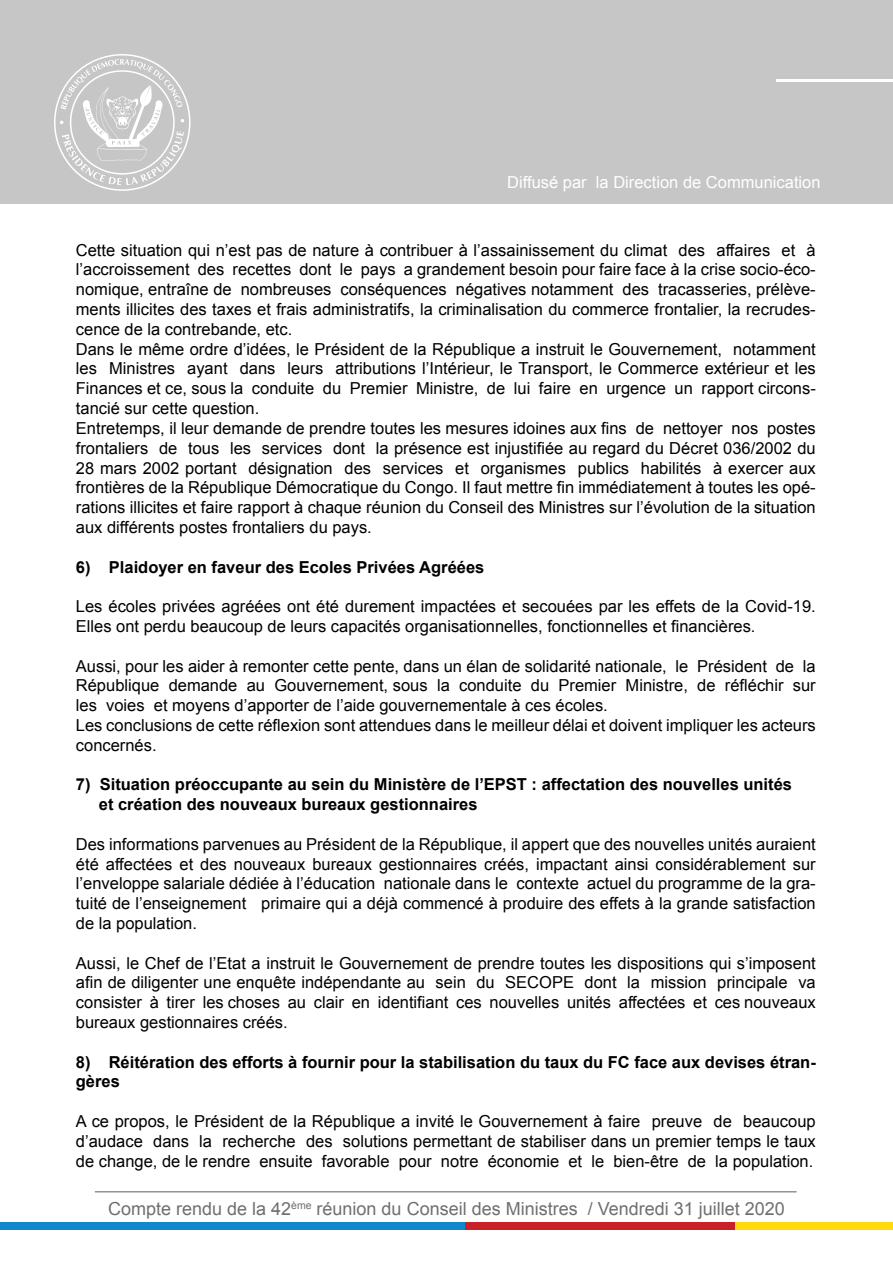
<style>
.page{position:relative;width:893px;height:1263px;background:#fff}
.page>*{position:absolute;margin:0;border:0;box-sizing:border-box;transform-origin:0 0}
.t1{font:18px "Arial";color:#706f6f}
.t2{font:16.5px/19.8px "Arial";color:#000}
.t3{font:700 16.5px/19.8px "Arial";color:#000}
.t4{font:16.5px "Arial";color:#fff}
</style>
<div class="page">
<div style="left:0;top:0;width:893px;height:204px;background:#c7c6c6"></div>
<hr style="left:776px;top:79px;width:117px;height:3px;background:#fff">
<svg style="left:54px;top:54px;width:137px;height:137px"></svg>
<hr style="left:95px;top:1191px;width:701px;height:1px;background:#706f6f">
<div style="left:0;top:1222px;width:465px;height:7px;background:#0f89cb"></div>
<div style="left:465px;top:1222px;width:271px;height:7px;background:#c92128"></div>
<div style="left:736px;top:1222px;width:157px;height:7px;background:#ffdb0f"></div>
<p class="t4" style="left:507px;top:171px;width:315px">Diffusé par la Direction de Communication</p>
<p class="t2" style="left:76px;top:240px;width:741px">Cette situation qui n’est pas de nature à contribuer à l’assainissement du climat des affaires et à l’accroissement des recettes dont le pays a grandement besoin pour faire face à la crise socio-éco&shy;nomique, entraîne de nombreuses conséquences négatives notamment des tracasseries, prélève&shy;ments illicites des taxes et frais administratifs, la criminalisation du commerce frontalier, la recrudes&shy;cence de la contrebande, etc.<br>Dans le même ordre d’idées, le Président de la République a instruit le Gouvernement, notamment les Ministres ayant dans leurs attributions l’Intérieur, le Transport, le Commerce extérieur et les Finances et ce, sous la conduite du Premier Ministre, de lui faire en urgence un rapport circons&shy;tancié sur cette question.<br>Entretemps, il leur demande de prendre toutes les mesures idoines aux fins de nettoyer nos postes frontaliers de tous les services dont la présence est injustifiée au regard du Décret 036/2002 du 28 mars 2002 portant désignation des services et organismes publics habilités à exercer aux frontières de la République Démocratique du Congo. Il faut mettre fin immédiatement à toutes les opé&shy;rations illicites et faire rapport à chaque réunion du Conseil des Ministres sur l’évolution de la situation aux différents postes frontaliers du pays.</p>
<p class="t3" style="left:76px;top:557px;width:410px">6) Plaidoyer en faveur des Ecoles Privées Agréées</p>
<p class="t2" style="left:76px;top:597px;width:741px">Les écoles privées agréées ont été durement impactées et secouées par les effets de la Covid-19.<br>Elles ont perdu beaucoup de leurs capacités organisationnelles, fonctionnelles et financières.</p>
<p class="t2" style="left:76px;top:656px;width:741px">Aussi, pour les aider à remonter cette pente, dans un élan de solidarité nationale, le Président de la République demande au Gouvernement, sous la conduite du Premier Ministre, de réfléchir sur les voies et moyens d’apporter de l’aide gouvernementale à ces écoles.<br>Les conclusions de cette réflexion sont attendues dans le meilleur délai et doivent impliquer les acteurs concernés.</p>
<p class="t3" style="left:99px;top:775px;width:695px;text-indent:-23px">7) Situation préoccupante au sein du Ministère de l’EPST : affectation des nouvelles unités et création des nouveaux bureaux gestionnaires</p>
<p class="t2" style="left:76px;top:834px;width:741px;text-align:justify">Des informations parvenues au Président de la République, il appert que des nouvelles unités auraient été affectées et des nouveaux bureaux gestionnaires créés, impactant ainsi considérablement sur l’enveloppe salariale dédiée à l’éducation nationale dans le contexte actuel du programme de la gra&shy;tuité de l’enseignement primaire qui a déjà commencé à produire des effets à la grande satisfaction de la population.</p>
<p class="t2" style="left:76px;top:953px;width:741px;text-align:justify">Aussi, le Chef de l’Etat a instruit le Gouvernement de prendre toutes les dispositions qui s’imposent afin de diligenter une enquête indépendante au sein du SECOPE dont la mission principale va consister à tirer les choses au clair en identifiant ces nouvelles unités affectées et ces nouveaux bureaux gestionnaires créés.</p>
<p class="t3" style="left:76px;top:1052px;width:741px">8) Réitération des efforts à fournir pour la stabilisation du taux du FC face aux devises étran&shy;gères</p>
<p class="t2" style="left:76px;top:1111px;width:741px;text-align:justify">A ce propos, le Président de la République a invité le Gouvernement à faire preuve de beaucoup d’audace dans la recherche des solutions permettant de stabiliser dans un premier temps le taux de change, de le rendre ensuite favorable pour notre économie et le bien-être de la population.</p>
<p class="t1" style="left:108px;top:1197px;width:678px">Compte rendu de la 42<sup>ème</sup> réunion du Conseil des Ministres / Vendredi 31 juillet 2020</p>
</div>
